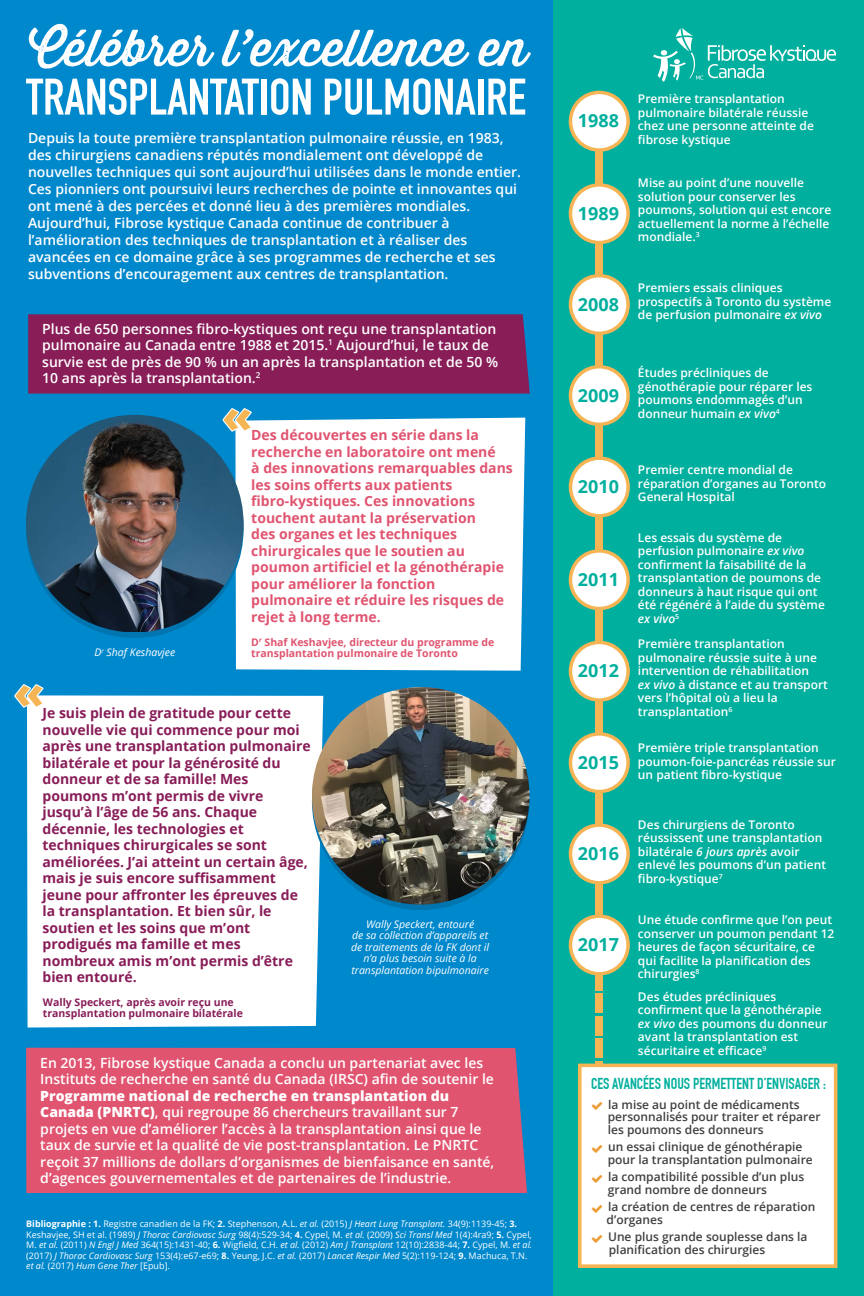
<style>
.page{position:relative;width:864px;height:1296px;background:#08c}
.page>*{position:absolute;margin:0;border:0;box-sizing:border-box;transform-origin:0 0}
.t1{font:700 50.5px "DIN Condensed";color:#fff}
.t2{font:50.05px "Thirsty Rough Reg";color:#fff}
.t3{font:700 18px "Open Sans";color:#00af9d}
.t4{font:700 15.5px "DIN Condensed";color:#00af9d}
.t5{font:600 14px/16.5px "Open Sans";color:#fff}
.t6{font:700 14px/16.5px "Open Sans";color:#881d58}
.t7{font:700 14px/16.5px "Open Sans";color:#e05470}
.t8{font:600 12px/13.5px "Open Sans";color:#fff}
.t9{font:600 12px/12.5px "Open Sans";color:#414042}
.t10{font:italic 10.5px/11.5px "Open Sans";color:#fff;text-align:center}
.t11{font:700 10.5px "Open Sans";color:#e05470}
.t12{font:700 10.5px/11px "Open Sans";color:#881d58}
.t13{font:9px/10.5px "Open Sans";color:#fff}
.s1{font-weight:800}
.s2{font-weight:700}
.s3{font-style:italic}
</style>
<div class="page">
<div style="left:553px;top:0;width:311px;height:1296px;background:#00af9d"></div>
<div style="left:595px;top:97px;width:8px;height:848px;background:#f5b554"></div>
<div style="left:595px;top:972px;width:8px;height:19px;background:#f5b554"></div>
<div style="left:595px;top:994px;width:8px;height:19px;background:#f5b554"></div>
<div style="left:595px;top:1016px;width:8px;height:19px;background:#f5b554"></div>
<div style="left:595px;top:1038px;width:8px;height:20px;background:#f5b554"></div>
<div style="left:595px;top:1061px;width:8px;height:6px;background:#f5b554"></div>
<svg style="left:569px;top:91px;width:61px;height:61px"></svg>
<svg style="left:569px;top:183px;width:61px;height:61px"></svg>
<svg style="left:569px;top:274px;width:61px;height:61px"></svg>
<svg style="left:569px;top:365px;width:61px;height:61px"></svg>
<svg style="left:569px;top:456px;width:61px;height:62px"></svg>
<svg style="left:569px;top:549px;width:61px;height:61px"></svg>
<svg style="left:569px;top:641px;width:61px;height:61px"></svg>
<svg style="left:569px;top:732px;width:61px;height:61px"></svg>
<svg style="left:569px;top:823px;width:61px;height:62px"></svg>
<svg style="left:569px;top:914px;width:61px;height:62px"></svg>
<div style="left:28px;top:314px;width:502px;height:80px;background:#881d58"></div>
<div style="left:578px;top:1064px;width:259px;height:204px;background:#fff"></div>
<div style="left:26px;top:1048px;width:501px;height:145px;background:#e05470"></div>
<div style="left:235px;top:418px;width:290px;height:253px;background:#fff"></div>
<svg style="left:226px;top:408px;width:26px;height:24px"></svg>
<img style="left:26px;top:415px;width:218px;height:217px">
<div style="left:27px;top:695px;width:292px;height:333px;background:#fff"></div>
<svg style="left:14px;top:684px;width:29px;height:24px"></svg>
<img style="left:312px;top:687px;width:218px;height:218px">
<svg style="left:653px;top:28px;width:183px;height:54px"></svg>
<svg style="left:592px;top:1102px;width:10px;height:8px"></svg>
<svg style="left:592px;top:1145px;width:10px;height:8px"></svg>
<svg style="left:592px;top:1175px;width:10px;height:8px"></svg>
<svg style="left:592px;top:1205px;width:10px;height:8px"></svg>
<svg style="left:592px;top:1235px;width:10px;height:8px"></svg>
<h2 class="t2" style="left:29px;top:11px;width:500px">Célébrer l’excellence en</h2>
<h1 class="t1" style="left:26px;top:67px;width:501px">TRANSPLANTATION PULMONAIRE</h1>
<p class="t5" style="left:28px;top:129px;width:495px;line-height:17px">Depuis la toute première transplantation pulmonaire réussie, en 1983, des chirurgiens canadiens réputés mondialement ont développé de nouvelles techniques qui sont aujourd’hui utilisées dans le monde entier.<br>Ces pionniers ont poursuivi leurs recherches de pointe et innovantes qui ont mené à des percées et donné lieu à des premières mondiales.<br>Aujourd’hui, Fibrose kystique Canada continue de contribuer à l’amélioration des techniques de transplantation et à réaliser des avancées en ce domaine grâce à ses programmes de recherche et ses subventions d’encouragement aux centres de transplantation.</p>
<p class="t5" style="left:42px;top:320px;width:457px">Plus de 650 personnes fibro-kystiques ont reçu une transplantation pulmonaire au Canada entre 1988 et 2015.<sup>1</sup> Aujourd’hui, le taux de survie est de près de 90 % un an après la transplantation et de 50 % 10 ans après la transplantation.<sup>2</sup></p>
<p class="t7" style="left:251px;top:427px;width:263px">Des découvertes en série dans la recherche en laboratoire ont mené<br>à des innovations remarquables dans les soins offerts aux patients fibro-kystiques. Ces innovations touchent autant la préservation<br>des organes et les techniques chirurgicales que le soutien au poumon artificiel et la génothérapie pour améliorer la fonction pulmonaire et réduire les risques de rejet à long terme.</p>
<p class="t11" style="left:251px;top:634px;width:245px">D<sup>r</sup> Shaf Keshavjee, directeur du programme de</p>
<p class="t10" style="left:94px;top:647px;width:82px">D<sup>r</sup> Shaf Keshavjee</p>
<p class="t11" style="left:251px;top:646px;width:208px">transplantation pulmonaire de Toronto</p>
<p class="t6" style="left:42px;top:704px;width:270px">Je suis plein de gratitude pour cette nouvelle vie qui commence pour moi après une transplantation pulmonaire bilatérale et pour la générosité du donneur et de sa famille! Mes poumons m’ont permis de vivre jusqu’à l’âge de 56 ans. Chaque décennie, les technologies et techniques chirurgicales se sont améliorées. J’ai atteint un certain âge, mais je suis encore suffisamment jeune pour affronter les épreuves de la transplantation. Et bien sûr, le soutien et les soins que m’ont prodigués ma famille et mes nombreux amis m’ont permis d’être bien entouré.</p>
<p class="t12" style="left:43px;top:997px;width:202px">Wally Speckert, après avoir reçu une transplantation pulmonaire bilatérale</p>
<p class="t10" style="left:351px;top:918px;width:140px">Wally Speckert, entouré<br>de sa collection d’appareils et de traitements de la FK dont il n’a plus besoin suite à la transplantation bipulmonaire</p>
<p class="t5" style="left:40px;top:1054px;width:455px">En 2013, Fibrose kystique Canada a conclu un partenariat avec les<br>Instituts de recherche en santé du Canada (IRSC) afin de soutenir le</p>
<p class="t5" style="left:40px;top:1087px;width:456px"><span class="s1">Programme national de recherche en transplantation du Canada (PNRTC)</span>, qui regroupe 86 chercheurs travaillant sur 7 projets en vue d’améliorer l’accès à la transplantation ainsi que le taux de survie et la qualité de vie post-transplantation. Le PNRTC reçoit 37 millions de dollars d’organismes de bienfaisance en santé, d’agences gouvernementales et de partenaires de l’industrie.</p>
<p class="t13" style="left:26px;top:1219px;width:508px"><span class="s2">Bibliographie : 1.</span> Registre canadien de la FK; <span class="s2">2.</span> Stephenson, A.L. <span class="s3">et al.</span> (2015) <span class="s3">J Heart Lung Transplant.</span> 34(9):1139-45; <span class="s2">3.<br></span>Keshavjee, SH et al. (1989) <span class="s3">J Thorac Cardiovasc Surg</span> 98(4):529-34; <span class="s2">4.</span> Cypel, M. <span class="s3">et al.</span> (2009) <span class="s3">Sci Transl Med</span> 1(4):4ra9; <span class="s2">5.</span> Cypel, M. <span class="s3">et al.</span> (2011) <span class="s3">N Engl J Med</span> 364(15):1431-40; <span class="s2">6.</span> Wigfield, C.H. <span class="s3">et al.</span> (2012) <span class="s3">Am J Transplant</span> 12(10):2838-44; <span class="s2">7.</span> Cypel, M. <span class="s3">et al. </span>(2017) <span class="s3">J Thorac Cardiovasc Surg</span> 153(4):e67-e69; <span class="s2">8.</span> Yeung, J.C. <span class="s3">et al.</span> (2017) <span class="s3">Lancet Respir Med</span> 5(2):119-124; <span class="s2">9.</span> Machuca, T.N. <span class="s3">et al.</span> (2017) <span class="s3">Hum Gene Ther</span> [Epub].</p>
<h3 class="t3" style="left:578px;top:108px;width:43px">1988</h3>
<h3 class="t3" style="left:578px;top:201px;width:43px">1989</h3>
<h3 class="t3" style="left:578px;top:291px;width:43px">2008</h3>
<h3 class="t3" style="left:578px;top:382px;width:43px">2009</h3>
<h3 class="t3" style="left:578px;top:474px;width:43px">2010</h3>
<h3 class="t3" style="left:578px;top:567px;width:43px">2011</h3>
<h3 class="t3" style="left:578px;top:658px;width:43px">2012</h3>
<h3 class="t3" style="left:578px;top:750px;width:43px">2015</h3>
<h3 class="t3" style="left:578px;top:841px;width:43px">2016</h3>
<h3 class="t3" style="left:578px;top:932px;width:43px">2017</h3>
<p class="t8" style="left:638px;top:92px;width:178px">Première transplantation pulmonaire bilatérale réussie chez une personne atteinte de fibrose kystique</p>
<p class="t8" style="left:638px;top:176px;width:195px">Mise au point d’une nouvelle solution pour conserver les poumons, solution qui est encore actuellement la norme à l’échelle mondiale.<sup>3</sup></p>
<p class="t8" style="left:638px;top:281px;width:195px">Premiers essais cliniques prospectifs à Toronto du système de perfusion pulmonaire <span class="s3">ex vivo</span></p>
<p class="t8" style="left:638px;top:366px;width:176px">Études précliniques de génothérapie pour réparer les poumons endommagés d’un donneur humain <span class="s3">ex vivo</span><sup>4</sup></p>
<p class="t8" style="left:638px;top:463px;width:190px">Premier centre mondial de réparation d’organes au Toronto<br>General Hospital</p>
<p class="t8" style="left:638px;top:530px;width:188px">Les essais du système de perfusion pulmonaire <span class="s3">ex vivo </span>confirment la faisabilité de la transplantation de poumons de donneurs à haut risque qui ont été régénéré à l’aide du système <span class="s3">ex vivo</span><sup>5</sup></p>
<p class="t8" style="left:638px;top:637px;width:191px">Première transplantation pulmonaire réussie suite à une intervention de réhabilitation<br><span class="s3">ex vivo</span> à distance et au transport vers l’hôpital où a lieu la transplantation<sup>6</sup></p>
<p class="t8" style="left:638px;top:741px;width:199px">Première triple transplantation poumon-foie-pancréas réussie sur un patient fibro-kystique</p>
<p class="t8" style="left:638px;top:817px;width:190px">Des chirurgiens de Toronto réussissent une transplantation bilatérale <span class="s3">6 jours après</span> avoir enlevé les poumons d’un patient fibro-kystique<sup>7</sup></p>
<p class="t8" style="left:638px;top:913px;width:198px">Une étude confirme que l’on peut conserver un poumon pendant 12 heures de façon sécuritaire, ce qui facilite la planification des chirurgies<sup>8</sup></p>
<p class="t8" style="left:638px;top:989px;width:191px">Des études précliniques confirment que la génothérapie <span class="s3">ex vivo</span> des poumons du donneur avant la transplantation est sécuritaire et efficace<sup>9</sup></p>
<p class="t4" style="left:591px;top:1074px;width:236px">CES AVANCÉES NOUS PERMETTENT D’ENVISAGER :</p>
<p class="t9" style="left:608px;top:1098px;width:214px">la mise au point de médicaments personnalisés pour traiter et réparer les poumons des donneurs</p>
<p class="t9" style="left:608px;top:1140px;width:206px">un essai clinique de génothérapie pour la transplantation pulmonaire</p>
<p class="t9" style="left:608px;top:1170px;width:198px">la compatibilité possible d’un plus grand nombre de donneurs</p>
<p class="t9" style="left:607px;top:1200px;width:210px">la création de centres de réparation d’organes</p>
<p class="t9" style="left:608px;top:1230px;width:201px">Une plus grande souplesse dans la planification des chirurgies</p>
</div>
